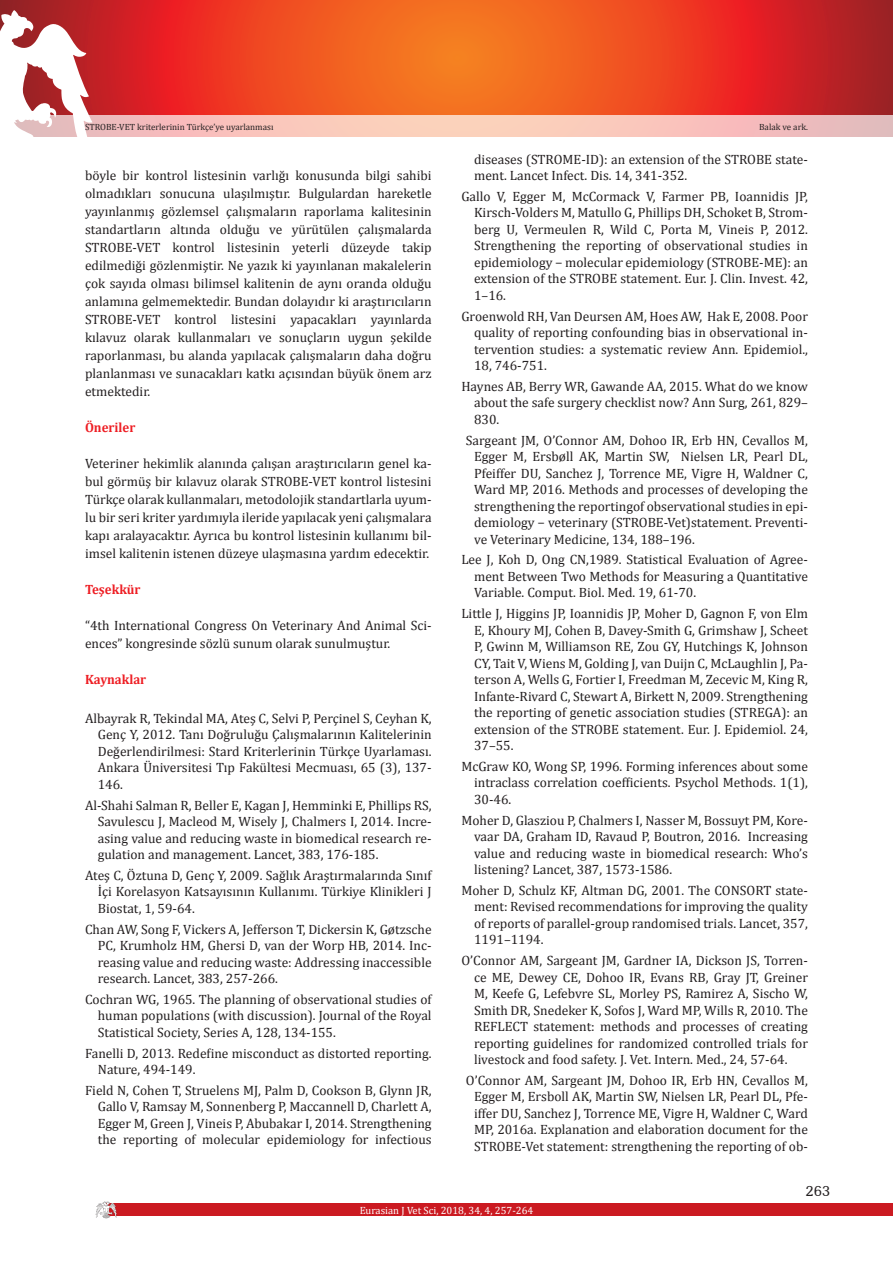
<style>
.page{position:relative;width:893px;height:1263px;background:#fff}
.page>*{position:absolute;margin:0;border:0;box-sizing:border-box;transform-origin:0 0}
.t1{font:15px "Humanist Slabserif 712 BT";color:#231f20}
.t2{font:13.5px/16.5px "Cambria";color:#231f20;text-align:justify}
.t3{font:700 13.5px "Cambria";color:#ee1d23;scale:.95 1}
.t4{font:10.5px "Cambria";color:#fff}
.t5{font:9px "Cambria";color:#231f20}
</style>
<div class="page">
<svg style="left:0;top:0;width:893px;height:115px;background:#e44422"></svg>
<div style="left:106px;top:1203px;width:787px;height:13px;background:#cb1a21"></div>
<svg style="left:0;top:10px;width:92px;height:127px"></svg>
<svg style="left:96px;top:1201px;width:21px;height:17px"></svg>
<svg style="left:0;top:115px;width:893px;height:21px;background:#f5c7bf"></svg>
<p class="t5" style="left:85px;top:121px;width:190px">STROBE-VET kriterlerinin Türkçe’ye uyarlanması</p>
<p class="t5" style="left:759px;top:121px;width:50px">Balak ve ark.</p>
<p class="t2" style="left:85px;top:166px;width:348px;line-height:18px">böyle bir kontrol listesinin varlığı konusunda bilgi sahibi olmadıkları sonucuna ulaşılmıştır. Bulgulardan hareketle yayınlanmış gözlemsel çalışmaların raporlama kalitesinin standartların altında olduğu ve yürütülen çalışmalarda STROBE-VET kontrol listesinin yeterli düzeyde takip edilmediği gözlenmiştir. Ne yazık ki yayınlanan makalelerin çok sayıda olması bilimsel kalitenin de aynı oranda olduğu anlamına gelmemektedir. Bundan dolayıdır ki araştırıcıların STROBE-VET kontrol listesini yapacakları yayınlarda kılavuz olarak kullanmaları ve sonuçların uygun şekilde raporlanması, bu alanda yapılacak çalışmaların daha doğru planlanması ve sunacakları katkı açısından büyük önem arz etmektedir.</p>
<p class="t3" style="left:85px;top:418px;width:54px">Öneriler</p>
<p class="t2" style="left:85px;top:454px;width:348px;line-height:18px">Veteriner hekimlik alanında çalışan araştırıcıların genel ka&shy;bul görmüş bir kılavuz olarak STROBE-VET kontrol listesini Türkçe olarak kullanmaları, metodolojik standartlarla uyum&shy;lu bir seri kriter yardımıyla ileride yapılacak yeni çalışmalara kapı aralayacaktır. Ayrıca bu kontrol listesinin kullanımı bil&shy;imsel kalitenin istenen düzeye ulaşmasına yardım edecektir.</p>
<p class="t3" style="left:85px;top:580px;width:60px">Teşekkür</p>
<p class="t2" style="left:85px;top:616px;width:348px;line-height:18px">“4th International Congress On Veterinary And Animal Sci&shy;ences” kongresinde sözlü sunum olarak sunulmuştur.</p>
<p class="t3" style="left:85px;top:670px;width:66px">Kaynaklar</p>
<p class="t2" style="left:98px;top:710px;width:335px;text-indent:-13px">Albayrak R, Tekindal MA, Ateş C, Selvi P, Perçinel S, Ceyhan K, Genç Y, 2012. Tanı Doğruluğu Çalışmalarının Kalitelerinin Değerlendirilmesi: Stard Kriterlerinin Türkçe Uyarlaması.<br>Ankara Üniversitesi Tıp Fakültesi Mecmuası, 65 (3), 137- 146.</p>
<p class="t2" style="left:98px;top:797px;width:335px;text-indent:-13px">Al-Shahi Salman R, Beller E, Kagan J, Hemminki E, Phillips RS, Savulescu J, Macleod M, Wisely J, Chalmers I, 2014. Incre&shy;asing value and reducing waste in biomedical research re&shy;gulation and management. Lancet, 383, 176-185.</p>
<p class="t2" style="left:98px;top:867px;width:335px;text-indent:-13px">Ateş C, Öztuna D, Genç Y, 2009. Sağlık Araştırmalarında Sınıf İçi Korelasyon Katsayısının Kullanımı. Türkiye Klinikleri J Biostat, 1, 59-64.</p>
<p class="t2" style="left:98px;top:921px;width:335px;text-indent:-13px">Chan AW, Song F, Vickers A, Jefferson T, Dickersin K, Gøtzsche PC, Krumholz HM, Ghersi D, van der Worp HB, 2014. Inc&shy;reasing value and reducing waste: Addressing inaccessible research. Lancet, 383, 257-266.</p>
<p class="t2" style="left:98px;top:991px;width:335px;text-indent:-13px">Cochran WG, 1965. The planning of observational studies of human populations (with discussion). Journal of the Royal Statistical Society, Series A, 128, 134-155.</p>
<p class="t2" style="left:98px;top:1045px;width:335px;text-indent:-13px">Fanelli D, 2013. Redefine misconduct as distorted reporting.<br>Nature, 494-149.</p>
<p class="t2" style="left:98px;top:1082px;width:335px;text-indent:-13px">Field N, Cohen T, Struelens MJ, Palm D, Cookson B, Glynn JR, Gallo V, Ramsay M, Sonnenberg P, Maccannell D, Charlett A, Egger M, Green J, Vineis P, Abubakar I, 2014. Strengthening the reporting of molecular epidemiology for infectious</p>
<p class="t2" style="left:474px;top:151px;width:335px">diseases (STROME-ID): an extension of the STROBE state&shy;ment. Lancet Infect. Dis. 14, 341-352.</p>
<p class="t2" style="left:474px;top:188px;width:335px;text-indent:-13px">Gallo V, Egger M, McCormack V, Farmer PB, Ioannidis JP, Kirsch-Volders M, Matullo G, Phillips DH, Schoket B, Strom&shy;berg U, Vermeulen R, Wild C, Porta M, Vineis P, 2012.<br>Strengthening the reporting of observational studies in epidemiology − molecular epidemiology (STROBE-ME): an extension of the STROBE statement. Eur. J. Clin. Invest. 42, 1–16.</p>
<p class="t2" style="left:474px;top:308px;width:335px;text-indent:-13px">Groenwold RH, Van Deursen AM, Hoes AW, Hak E, 2008. Poor quality of reporting confounding bias in observational in&shy;tervention studies: a systematic review Ann. Epidemiol., 18, 746-751.</p>
<p class="t2" style="left:474px;top:378px;width:335px;text-indent:-13px">Haynes AB, Berry WR, Gawande AA, 2015. What do we know about the safe surgery checklist now? Ann Surg, 261, 829– 830.</p>
<p class="t2" style="left:474px;top:432px;width:335px;text-indent:-8px">Sargeant JM, O’Connor AM, Dohoo IR, Erb HN, Cevallos M, Egger M, Ersbøll AK, Martin SW, Nielsen LR, Pearl DL, Pfeiffer DU, Sanchez J, Torrence ME, Vigre H, Waldner C, Ward MP, 2016. Methods and processes of developing the strengthening the reportingof observational studies in epi&shy;demiology − veterinary (STROBE-Vet)statement. Preventi&shy;ve Veterinary Medicine, 134, 188–196.</p>
<p class="t2" style="left:474px;top:551px;width:335px;text-indent:-13px">Lee J, Koh D, Ong CN,1989. Statistical Evaluation of Agree&shy;ment Between Two Methods for Measuring a Quantitative Variable. Comput. Biol. Med. 19, 61-70.</p>
<p class="t2" style="left:474px;top:605px;width:335px;text-indent:-13px">Little J, Higgins JP, Ioannidis JP, Moher D, Gagnon F, von Elm E, Khoury MJ, Cohen B, Davey-Smith G, Grimshaw J, Scheet P, Gwinn M, Williamson RE, Zou GY, Hutchings K, Johnson CY, Tait V, Wiens M, Golding J, van Duijn C, McLaughlin J, Pa&shy;terson A, Wells G, Fortier I, Freedman M, Zecevic M, King R, Infante-Rivard C, Stewart A, Birkett N, 2009. Strengthening the reporting of genetic association studies (STREGA): an extension of the STROBE statement. Eur. J. Epidemiol. 24, 37–55.</p>
<p class="t2" style="left:474px;top:758px;width:335px;text-indent:-13px">McGraw KO, Wong SP, 1996. Forming inferences about some intraclass correlation coefficients. Psychol Methods. 1(1), 30-46.</p>
<p class="t2" style="left:474px;top:811px;width:335px;text-indent:-13px">Moher D, Glasziou P, Chalmers I, Nasser M, Bossuyt PM, Kore&shy;vaar DA, Graham ID, Ravaud P, Boutron, 2016. Increasing value and reducing waste in biomedical research: Who’s listening? Lancet, 387, 1573-1586.</p>
<p class="t2" style="left:474px;top:882px;width:335px;text-indent:-13px">Moher D, Schulz KF, Altman DG, 2001. The CONSORT state&shy;ment: Revised recommendations for improving the quality of reports of parallel-group randomised trials. Lancet, 357, 1191–1194.</p>
<p class="t2" style="left:474px;top:952px;width:335px;text-indent:-13px">O’Connor AM, Sargeant JM, Gardner IA, Dickson JS, Torren&shy;ce ME, Dewey CE, Dohoo IR, Evans RB, Gray JT, Greiner M, Keefe G, Lefebvre SL, Morley PS, Ramirez A, Sischo W, Smith DR, Snedeker K, Sofos J, Ward MP, Wills R, 2010. The REFLECT statement: methods and processes of creating reporting guidelines for randomized controlled trials for livestock and food safety. J. Vet. Intern. Med., 24, 57-64.</p>
<p class="t2" style="left:474px;top:1072px;width:335px;text-indent:-8px">O’Connor AM, Sargeant JM, Dohoo IR, Erb HN, Cevallos M, Egger M, Ersboll AK, Martin SW, Nielsen LR, Pearl DL, Pfe&shy;iffer DU, Sanchez J, Torrence ME, Vigre H, Waldner C, Ward MP, 2016a. Explanation and elaboration document for the STROBE-Vet statement: strengthening the reporting of ob-</p>
<p class="t4" style="left:360px;top:1204px;width:175px">Eurasian J Vet Sci, 2018, 34, 4, 257-264</p>
<p class="t1" style="left:805px;top:1181px;width:27px">263</p>
</div>
